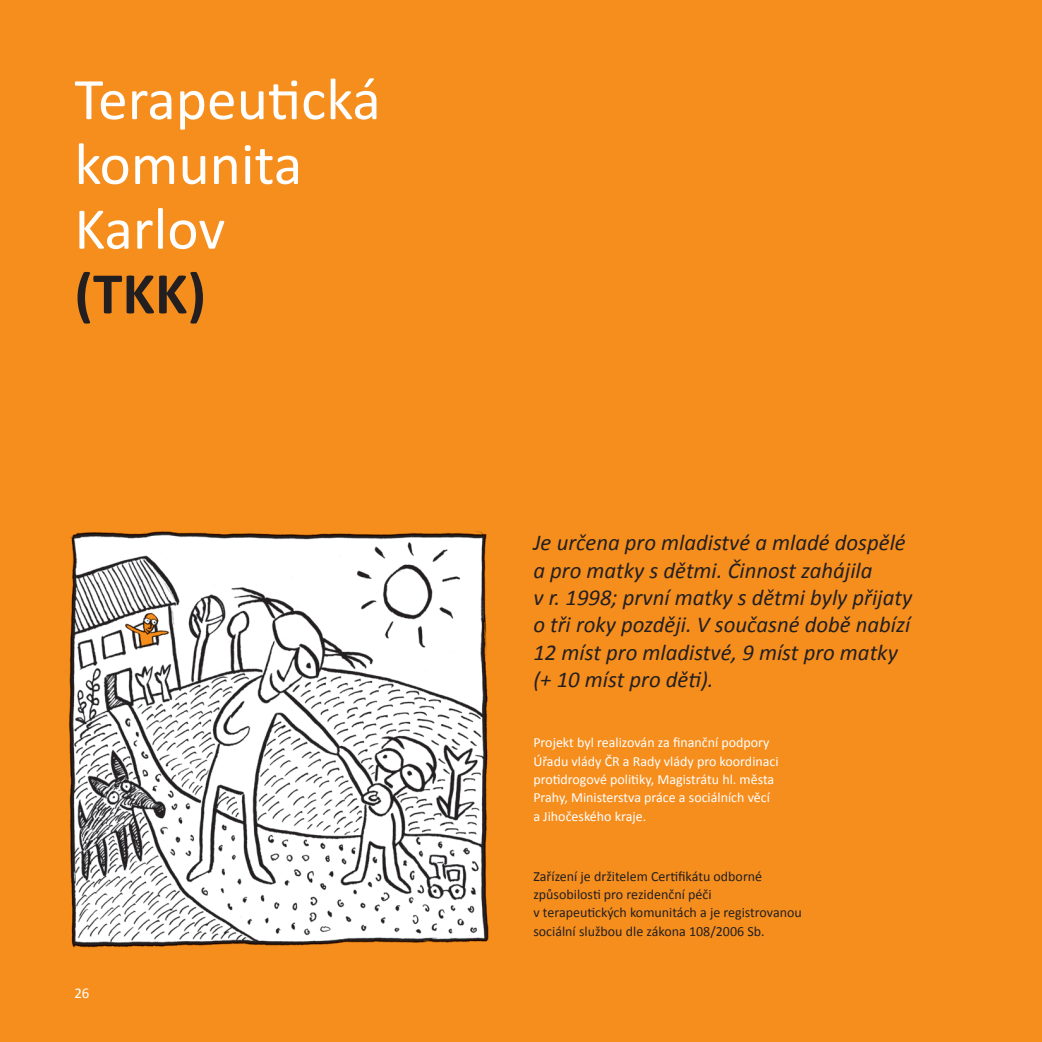
<style>
.page{position:relative;width:1042px;height:1042px;background:#f68e1e}
.page>*{position:absolute;margin:0;border:0;box-sizing:border-box;transform-origin:0 0}
.t1{font:59.5px/64.8px "Calibri";color:#fff}
.t2{font:700 59.5px "Calibri";color:#231f20}
.t3{font:italic 22.75px/27.3px "Calibri";color:#231f20}
.t4{font:14.88px "Calibri";color:#fff}
.t5{font:14px/18.4px "Calibri";color:#fff}
.t6{font:14px/18.4px "Calibri";color:#231f20}
</style>
<div class="page">
<img style="left:69px;top:531px;width:420px;height:417px">
<h1 class="t1" style="left:74px;top:67px;width:308px">Terapeutická komunita<br>Karlov</h1>
<h1 class="t2" style="left:74px;top:255px;width:133px">(TKK)</h1>
<p class="t4" style="left:74px;top:983px;width:17px">26</p>
<p class="t3" style="left:533px;top:528px;width:380px">Je určena pro mladistvé a mladé dospělé a pro matky s dětmi. Činnost zahájila<br>v r. 1998; první matky s dětmi byly přijaty o tři roky později. V současné době nabízí 12 míst pro mladistvé, 9 míst pro matky (+ 10 míst pro děti).</p>
<p class="t5" style="left:533px;top:733px;width:247px">Projekt byl realizován za finanční podpory Úřadu vlády ČR a Rady vlády pro koordinaci protidrogové politiky, Magistrátu hl. města Prahy, Ministerstva práce a sociálních věcí a Jihočeského kraje.</p>
<p class="t6" style="left:533px;top:867px;width:270px">Zařízení je držitelem Certifikátu odborné způsobilosti pro rezidenční péči<br>v terapeutických komunitách a je registrovanou sociální službou dle zákona 108/2006 Sb.</p>
</div>
